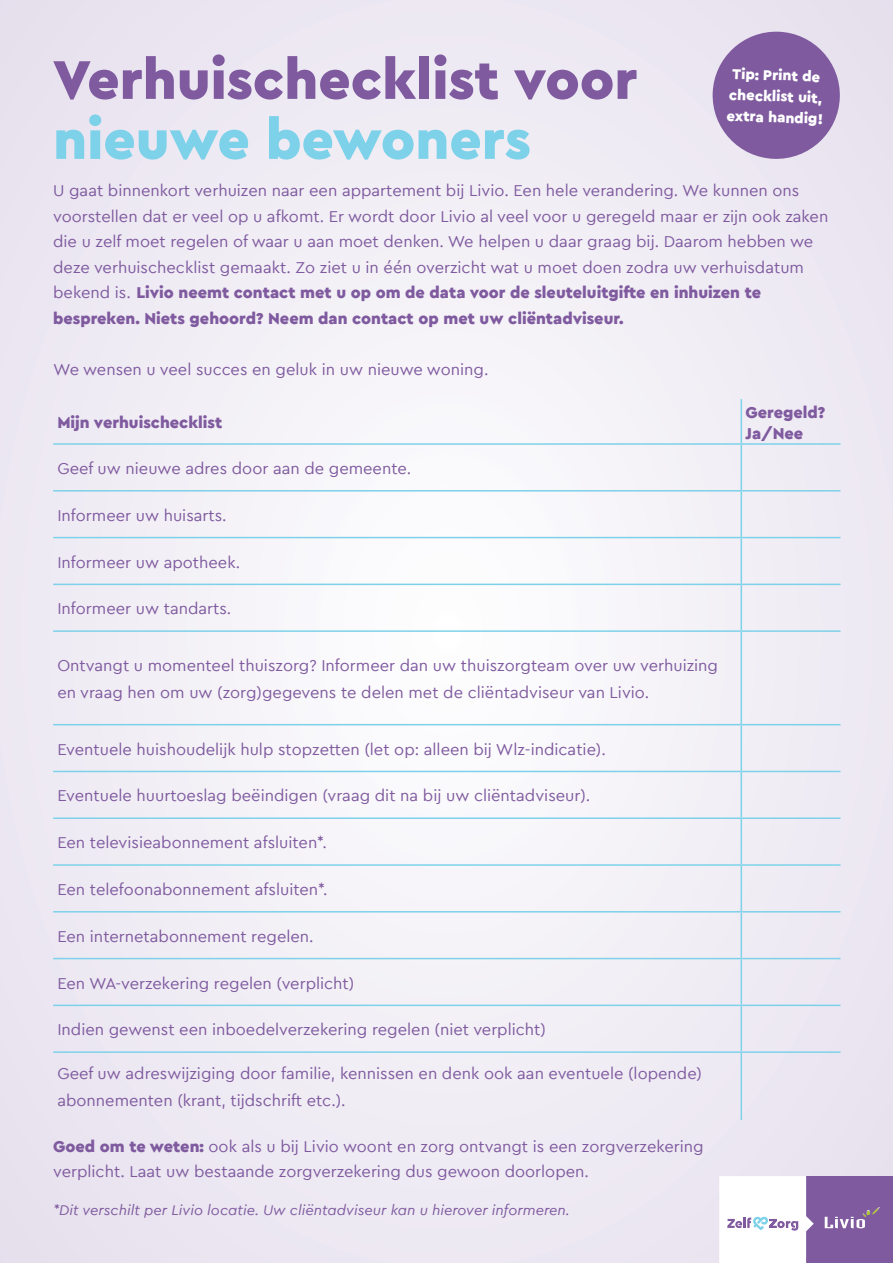
<style>
.page{position:relative;width:893px;height:1263px;background:#fff}
.page>*{position:absolute;margin:0;border:0;box-sizing:border-box;transform-origin:0 0}
.t1{font:900 57px/60px "Cera";color:#7f5a9f}
.Tabeltekst{font:16.5px/27px "Cera";color:#7f5a9f}
.Platte_tekst{font:16.5px/25.5px "Cera";color:#7f5a9f}
.Tabelkop{font:900 16.5px/21px "Cera";color:#7f5a9f}
.Platte_tekst-2{font:900 15px/21px "Cera";color:#fff}
.t2{font:italic 14.85px "Cera";color:#7f5a9f}
.s1{color:#7dd2ea}
.s2{font-weight:900}
</style>
<div class="page">
<div style="left:0;top:0;width:893px;height:1263px;background:linear-gradient(to right,#f0edf5,#f0eef5)"></div>
<hr style="left:741px;top:399px;width:1px;height:44px;background:#7dd2ea">
<hr style="left:53px;top:443px;width:688px;height:2px;background:#7dd2ea">
<hr style="left:741px;top:443px;width:99px;height:2px;background:#7dd2ea">
<hr style="left:741px;top:445px;width:1px;height:45px;background:#7dd2ea">
<hr style="left:53px;top:490px;width:688px;height:1px;background:#7dd2ea">
<hr style="left:741px;top:490px;width:99px;height:1px;background:#7dd2ea">
<hr style="left:741px;top:491px;width:1px;height:46px;background:#7dd2ea">
<hr style="left:53px;top:537px;width:688px;height:1px;background:#7dd2ea">
<hr style="left:741px;top:537px;width:99px;height:1px;background:#7dd2ea">
<hr style="left:741px;top:538px;width:1px;height:46px;background:#7dd2ea">
<hr style="left:53px;top:584px;width:688px;height:1px;background:#7dd2ea">
<hr style="left:741px;top:584px;width:99px;height:1px;background:#7dd2ea">
<hr style="left:741px;top:585px;width:1px;height:45px;background:#7dd2ea">
<hr style="left:53px;top:630px;width:688px;height:2px;background:#7dd2ea">
<hr style="left:741px;top:630px;width:99px;height:2px;background:#7dd2ea">
<hr style="left:741px;top:632px;width:1px;height:92px;background:#7dd2ea">
<hr style="left:53px;top:724px;width:688px;height:1px;background:#7dd2ea">
<hr style="left:741px;top:724px;width:99px;height:1px;background:#7dd2ea">
<hr style="left:741px;top:725px;width:1px;height:46px;background:#7dd2ea">
<hr style="left:53px;top:771px;width:688px;height:1px;background:#7dd2ea">
<hr style="left:741px;top:771px;width:99px;height:1px;background:#7dd2ea">
<hr style="left:741px;top:772px;width:1px;height:45px;background:#7dd2ea">
<hr style="left:53px;top:817px;width:688px;height:2px;background:#7dd2ea">
<hr style="left:741px;top:817px;width:99px;height:2px;background:#7dd2ea">
<hr style="left:741px;top:819px;width:1px;height:45px;background:#7dd2ea">
<hr style="left:53px;top:864px;width:688px;height:2px;background:#7dd2ea">
<hr style="left:741px;top:864px;width:99px;height:2px;background:#7dd2ea">
<hr style="left:741px;top:866px;width:1px;height:45px;background:#7dd2ea">
<hr style="left:53px;top:911px;width:688px;height:1px;background:#7dd2ea">
<hr style="left:741px;top:911px;width:99px;height:1px;background:#7dd2ea">
<hr style="left:741px;top:912px;width:1px;height:46px;background:#7dd2ea">
<hr style="left:53px;top:958px;width:688px;height:1px;background:#7dd2ea">
<hr style="left:741px;top:958px;width:99px;height:1px;background:#7dd2ea">
<hr style="left:741px;top:959px;width:1px;height:45px;background:#7dd2ea">
<hr style="left:53px;top:1004px;width:688px;height:2px;background:#7dd2ea">
<hr style="left:741px;top:1004px;width:99px;height:2px;background:#7dd2ea">
<hr style="left:741px;top:1006px;width:1px;height:45px;background:#7dd2ea">
<hr style="left:53px;top:1051px;width:688px;height:2px;background:#7dd2ea">
<hr style="left:741px;top:1051px;width:99px;height:2px;background:#7dd2ea">
<hr style="left:741px;top:1053px;width:1px;height:67px;background:#7dd2ea">
<svg style="left:711px;top:30px;width:130px;height:130px;background:#997cb3"></svg>
<div style="left:806px;top:1176px;width:87px;height:87px;background:#7f5a9f"></div>
<svg style="left:825px;top:1207px;width:55px;height:21px"></svg>
<svg style="left:719px;top:1176px;width:95px;height:87px"></svg>
<p class="t1" style="left:53px;top:48px;width:586px">Verhuischecklist voor <span class="s1">nieuwe bewoners</span></p>
<p class="Platte_tekst" style="left:53px;top:177px;width:777px">U gaat binnenkort verhuizen naar een appartement bij Livio. Een hele verandering. We kunnen ons voorstellen dat er veel op u afkomt. Er wordt door Livio al veel voor u geregeld maar er zijn ook zaken die u zelf moet regelen of waar u aan moet denken. We helpen u daar graag bij. Daarom hebben we deze verhuischecklist gemaakt. Zo ziet u in één overzicht wat u moet doen zodra uw verhuisdatum bekend is. <span class="s2">Livio neemt contact met u op om de data voor de sleuteluitgifte en inhuizen te bespreken. Niets gehoord? Neem dan contact op met uw cliëntadviseur.</span></p>
<p class="Platte_tekst" style="left:53px;top:356px;width:437px">We wensen u veel succes en geluk in uw nieuwe woning.</p>
<p class="Tabelkop" style="left:57px;top:411px;width:166px">Mijn verhuischecklist</p>
<p class="Tabelkop" style="left:745px;top:401px;width:81px">Geregeld?<br>Ja/Nee</p>
<p class="Tabeltekst" style="left:57px;top:454px;width:356px">Geef uw nieuwe adres door aan de gemeente.</p>
<p class="Tabeltekst" style="left:57px;top:501px;width:171px">Informeer uw huisarts.</p>
<p class="Tabeltekst" style="left:57px;top:548px;width:184px">Informeer uw apotheek.</p>
<p class="Tabeltekst" style="left:57px;top:594px;width:176px">Informeer uw tandarts.</p>
<p class="Platte_tekst-2" style="left:728px;top:63px;width:98px;rotate:2deg">Tip: Print de checklist uit, extra handig!</p>
<p class="Tabeltekst" style="left:57px;top:651px;width:662px">Ontvangt u momenteel thuiszorg? Informeer dan uw thuiszorgteam over uw verhuizing en vraag hen om uw (zorg)gegevens te delen met de cliëntadviseur van Livio.</p>
<p class="Tabeltekst" style="left:57px;top:735px;width:550px">Eventuele huishoudelijk hulp stopzetten (let op: alleen bij Wlz-indicatie).</p>
<p class="Tabeltekst" style="left:57px;top:782px;width:534px">Eventuele huurtoeslag beëindigen (vraag dit na bij uw cliëntadviseur).</p>
<p class="Tabeltekst" style="left:57px;top:828px;width:271px">Een televisieabonnement afsluiten*.</p>
<p class="Tabeltekst" style="left:57px;top:875px;width:272px">Een telefoonabonnement afsluiten*.</p>
<p class="Tabeltekst" style="left:57px;top:922px;width:258px">Een internetabonnement regelen.</p>
<p class="Tabeltekst" style="left:57px;top:969px;width:299px">Een WA-verzekering regelen (verplicht)</p>
<p class="Tabeltekst" style="left:57px;top:1015px;width:490px">Indien gewenst een inboedelverzekering regelen (niet verplicht)</p>
<p class="Tabeltekst" style="left:57px;top:1059px;width:646px">Geef uw adreswijziging door familie, kennissen en denk ook aan eventuele (lopende) abonnementen (krant, tijdschrift etc.).</p>
<p class="Tabeltekst" style="left:53px;top:1133px;width:652px;line-height:25.5px"><span class="s2">Goed om te weten:</span> ook als u bij Livio woont en zorg ontvangt is een zorgverzekering verplicht. Laat uw bestaande zorgverzekering dus gewoon doorlopen.</p>
<p class="t2" style="left:53px;top:1200px;width:518px">*Dit verschilt per Livio locatie. Uw cliëntadviseur kan u hierover informeren.</p>
</div>
